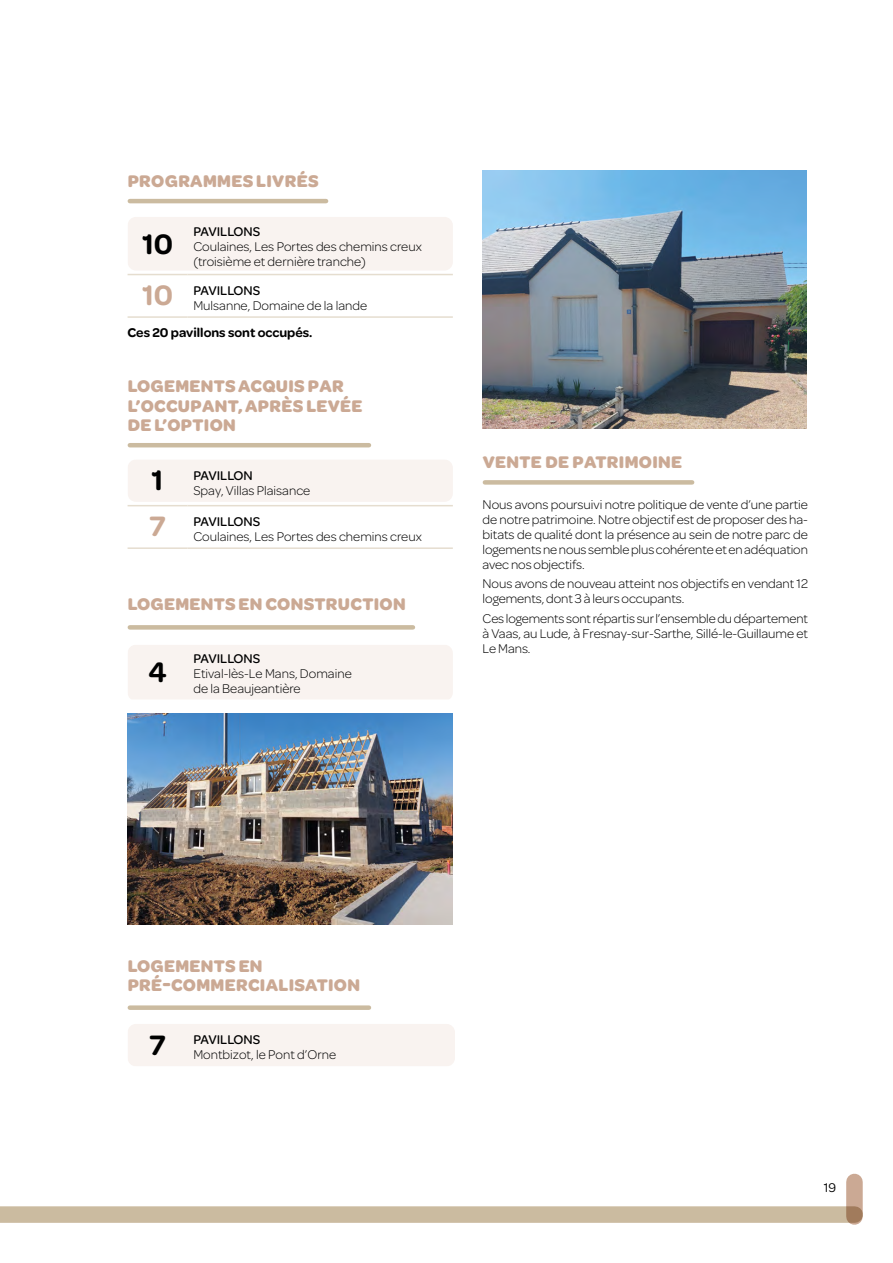
<style>
.page{position:relative;width:893px;height:1263px;background:#fff}
.page>*{position:absolute;margin:0;border:0;box-sizing:border-box;transform-origin:0 0}
.t1{font:600 30px "Omnes";color:#000}
.t2{font:600 30px "Omnes";color:#cba994}
.t3{font:700 18px/19.5px "Omnes";letter-spacing:.02em;color:#cba994}
.t4{font:300 13.5px/15px "Omnes";color:#000}
.t5{font:500 13.5px "Omnes";color:#000}
.t6{font:600 13.5px "Omnes";color:#000}
.t7{font:13.5px "Omnes";color:#000}
</style>
<div class="page">
<div style="left:0;top:1206px;width:855px;height:17px;background:#cbbba0"></div>
<svg style="left:846px;top:1182px;width:17px;height:34px"></svg>
<hr style="left:130px;top:199px;width:196px;height:4px;background:#cbbba0">
<hr style="left:130px;top:443px;width:239px;height:4px;background:#cbbba0">
<div style="left:130px;top:625px;width:283px;height:5px;background:#cbbba0"></div>
<div style="left:130px;top:1005px;width:239px;height:5px;background:#cbbba0"></div>
<img style="left:483px;top:170px;width:324px;height:258px">
<hr style="left:128px;top:274px;width:59px;height:1px;background:#e5ddcf">
<hr style="left:187px;top:274px;width:266px;height:1px;background:#e5ddcf">
<hr style="left:128px;top:316px;width:59px;height:2px;background:#e5ddcf">
<hr style="left:187px;top:316px;width:266px;height:2px;background:#e5ddcf">
<div style="left:128px;top:217px;width:325px;height:53px;background:#f9f3f0"></div>
<hr style="left:128px;top:505px;width:59px;height:1px;background:#e5ddcf">
<hr style="left:187px;top:505px;width:266px;height:1px;background:#e5ddcf">
<hr style="left:128px;top:547px;width:59px;height:2px;background:#e5ddcf">
<hr style="left:187px;top:547px;width:266px;height:2px;background:#e5ddcf">
<div style="left:128px;top:460px;width:325px;height:42px;background:#f9f3f0"></div>
<div style="left:128px;top:645px;width:325px;height:54px;background:#f9f3f0"></div>
<div style="left:128px;top:1024px;width:327px;height:42px;background:#f9f3f0"></div>
<div style="left:485px;top:480px;width:207px;height:5px;background:#cbbba0"></div>
<img style="left:128px;top:713px;width:325px;height:212px">
<h2 class="t3" style="left:128px;top:170px;width:192px">PROGRAMMES LIVRÉS</h2>
<h1 class="t1" style="left:142px;top:223px;width:32px">10</h1>
<p class="t5" style="left:193px;top:222px;width:68px">PAVILLONS</p>
<p class="t4" style="left:193px;top:238px;width:230px">Coulaines, Les Portes des chemins creux (troisième et dernière tranche)</p>
<h1 class="t2" style="left:142px;top:274px;width:32px">10</h1>
<p class="t5" style="left:193px;top:281px;width:68px">PAVILLONS</p>
<p class="t4" style="left:193px;top:297px;width:175px">Mulsanne, Domaine de la lande</p>
<p class="t6" style="left:128px;top:323px;width:186px">Ces 20 pavillons sont occupés.</p>
<h2 class="t3" style="left:128px;top:375px;width:236px">LOGEMENTS ACQUIS PAR<br>L’OCCUPANT, APRÈS LEVÉE<br>DE L’OPTION</h2>
<h1 class="t1" style="left:152px;top:459px;width:13px">1</h1>
<p class="t5" style="left:193px;top:466px;width:61px">PAVILLON</p>
<p class="t4" style="left:193px;top:482px;width:118px">Spay, Villas Plaisance</p>
<h1 class="t2" style="left:149px;top:506px;width:18px">7</h1>
<p class="t5" style="left:193px;top:512px;width:68px">PAVILLONS</p>
<p class="t4" style="left:193px;top:528px;width:230px">Coulaines, Les Portes des chemins creux</p>
<h2 class="t3" style="left:128px;top:593px;width:280px">LOGEMENTS EN CONSTRUCTION</h2>
<h1 class="t1" style="left:148px;top:651px;width:20px">4</h1>
<p class="t5" style="left:193px;top:650px;width:68px">PAVILLONS</p>
<p class="t4" style="left:193px;top:666px;width:160px">Etival-lès-Le Mans, Domaine de la Beaujeantière</p>
<h2 class="t3" style="left:483px;top:452px;width:201px">VENTE DE PATRIMOINE</h2>
<p class="t4" style="left:483px;top:496px;width:327px;text-align:justify">Nous avons poursuivi notre politique de vente d’une partie de notre patrimoine. Notre objectif est de proposer des ha&shy;bitats de qualité dont la présence au sein de notre parc de logements ne nous semble plus cohérente et en adéquation avec nos objectifs.</p>
<p class="t4" style="left:483px;top:575px;width:327px">Nous avons de nouveau atteint nos objectifs en vendant 12 logements, dont 3 à leurs occupants.</p>
<p class="t4" style="left:483px;top:610px;width:327px;text-align:justify">Ces logements sont répartis sur l’ensemble du département à Vaas, au Lude, à Fresnay-sur-Sarthe, Sillé-le-Guillaume et Le Mans.</p>
<h2 class="t3" style="left:128px;top:955px;width:234px">LOGEMENTS EN<br>PRÉ-COMMERCIALISATION</h2>
<h1 class="t1" style="left:149px;top:1024px;width:18px">7</h1>
<p class="t5" style="left:193px;top:1030px;width:68px">PAVILLONS</p>
<p class="t4" style="left:193px;top:1046px;width:144px">Montbizot, le Pont d’Orne</p>
<p class="t7" style="left:824px;top:1178px;width:14px">19</p>
</div>
